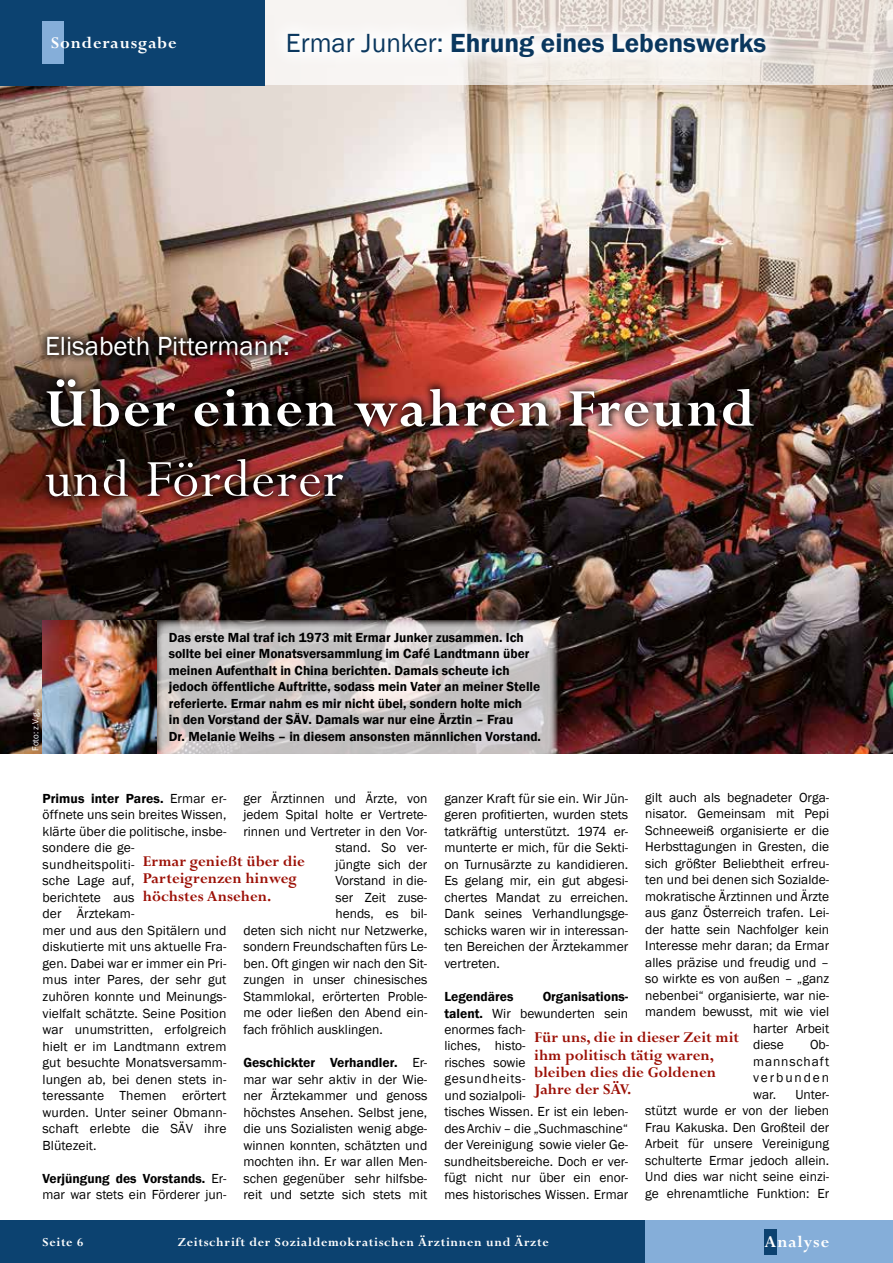
<style>
.page{position:relative;width:893px;height:1263px;background:#fff}
.page>*{position:absolute;margin:0;border:0;box-sizing:border-box;transform-origin:0 0}
.t1{font:700 58.5px "Perpetua Std";letter-spacing:.03em;color:#fff}
.t2{font:58.5px "Perpetua Std";letter-spacing:.03em;color:#fff}
.t3{font:600 27px "Franklin Gothic";color:#0a375e}
.t4{font:27px "Franklin Gothic";color:#fff}
.t5{font:700 18px "Perpetua Std";letter-spacing:.05em;color:#fff}
.t6{font:700 16.5px/17.2px "Perpetua Std";color:#9c1006}
.t7{font:13.5px/16.5px "Franklin Gothic";color:#000;text-align:justify}
.t8{font:600 13.5px/16.5px "Franklin Gothic";color:#000}
.t9{font:700 13.5px "Perpetua Std";letter-spacing:.05em;color:#fff}
.t10{font:9px "Franklin Gothic";color:#fff}
.s1{font-weight:400}
.s2{font-weight:600}
</style>
<div class="page">
<img style="left:0;top:85px;width:893px;height:669px">
<svg style="left:265px;top:0;width:628px;height:85px"></svg>
<div style="left:0;top:0;width:265px;height:85px;background:#0c4270"></div>
<div style="left:43px;top:21px;width:21px;height:43px;background:#85aed9"></div>
<svg style="left:270px;top:16px;width:514px;height:59px;fill:#f7f4f2"></svg>
<svg style="left:155px;top:620px;width:403px;height:134px;background:#c8c4c4"></svg>
<img style="left:43px;top:620px;width:113px;height:133px">
<img style="left:37px;top:328px;width:725px;height:177px">
<div style="left:0;top:1220px;width:893px;height:43px;background:#0c4270"></div>
<div style="left:645px;top:1220px;width:248px;height:43px;background:#85aed9"></div>
<div style="left:764px;top:1229px;width:12px;height:25px;background:#0c4270"></div>
<h3 class="t5" style="left:51px;top:33px;width:127px">Sonderausgabe</h3>
<h2 class="t3" style="left:286px;top:26px;width:482px"><span class="s1">Ermar Junker:</span> Ehrung eines Lebenswerks</h2>
<h2 class="t4" style="left:45px;top:330px;width:246px">Elisabeth Pittermann:</h2>
<h1 class="t1" style="left:45px;top:378px;width:711px">Über einen wahren Freund</h1>
<h1 class="t2" style="left:45px;top:449px;width:300px">und Förderer</h1>
<p class="t10" style="left:30px;top:751px;width:44px;rotate:-90deg">Foto: z.V.g.,</p>
<p class="t8" style="left:169px;top:629px;width:374px">Das erste Mal traf ich 1973 mit Ermar Junker zusammen. Ich sollte bei einer Monatsversammlung im Café Landtmann über meinen Aufenthalt in China berichten. Damals scheute ich jedoch öffentliche Auftritte, sodass mein Vater an meiner Stelle referierte. Ermar nahm es mir nicht übel, sondern holte mich<br>in den Vorstand der SÄV. Damals war nur eine Ärztin – Frau<br>Dr. Melanie Weihs – in diesem ansonsten männlichen Vorstand.</p>
<p class="t7" style="left:243px;top:790px;width:185px">ger Ärztinnen und Ärzte, von</p>
<p class="t7" style="left:243px;top:807px;width:185px">jedem Spital holte er Vertrete-</p>
<p class="t7" style="left:243px;top:823px;width:185px">rinnen und Vertreter in den Vor-</p>
<p class="t7" style="left:335px;top:840px;width:93px">stand. So ver-</p>
<p class="t7" style="left:335px;top:856px;width:93px">jüngte sich der</p>
<p class="t7" style="left:335px;top:873px;width:93px">Vorstand in die-</p>
<p class="t7" style="left:335px;top:889px;width:93px">ser Zeit zuse-</p>
<p class="t7" style="left:335px;top:906px;width:93px">hends, es bil-</p>
<p class="t7" style="left:243px;top:922px;width:185px">deten sich nicht nur Netzwerke,</p>
<p class="t7" style="left:243px;top:939px;width:185px">sondern Freundschaften fürs Le-</p>
<p class="t7" style="left:243px;top:955px;width:185px">ben. Oft gingen wir nach den Sit-</p>
<p class="t7" style="left:243px;top:972px;width:185px">zungen in unser chinesisches</p>
<p class="t7" style="left:243px;top:988px;width:185px">Stammlokal, erörterten Proble-</p>
<p class="t7" style="left:243px;top:1005px;width:185px">me oder ließen den Abend ein-</p>
<p class="t7" style="left:243px;top:1021px;width:141px">fach fröhlich ausklingen.</p>
<p class="t7" style="left:243px;top:1054px;width:185px"><span class="s2">Geschickter Verhandler.</span> Er&shy;mar war sehr aktiv in der Wie&shy;ner Ärztekammer und genoss höchstes Ansehen. Selbst jene, die uns Sozialisten wenig abge&shy;winnen konnten, schätzten und mochten ihn. Er war allen Men&shy;schen gegenüber sehr hilfsbe&shy;reit und setzte sich stets mit</p>
<p class="t7" style="left:43px;top:790px;width:185px;text-align:left"><span class="s2">Primus inter Pares.</span> Ermar er&shy;öffnete uns sein breites Wissen, klärte über die politische, insbe&shy;sondere die ge&shy;sundheitspoliti-<br>sche Lage auf,<br>berichtete aus<br>der Ärztekam-<br>mer und aus den Spitälern und diskutierte mit uns aktuelle Fra&shy;gen. Dabei war er immer ein Pri&shy;mus inter Pares, der sehr gut zuhören konnte und Meinungs&shy;vielfalt schätzte. Seine Position war unumstritten, erfolgreich hielt er im Landtmann extrem gut besuchte Monatsversamm&shy;lungen ab, bei denen stets in&shy;teressante Themen erörtert wurden. Unter seiner Obmann&shy;schaft erlebte die SÄV ihre<br>Blütezeit.</p>
<p class="t7" style="left:43px;top:1170px;width:185px"><span class="s2">Verjüngung des Vorstands.</span> Er&shy;mar war stets ein Förderer jun-</p>
<p class="t6" style="left:143px;top:853px;width:164px">Ermar genießt über die<br>Parteigrenzen hinweg höchstes Ansehen.</p>
<p class="t7" style="left:645px;top:789px;width:185px">gilt auch als begnadeter Orga-</p>
<p class="t7" style="left:645px;top:806px;width:185px">nisator. Gemeinsam mit Pepi</p>
<p class="t7" style="left:645px;top:822px;width:185px">Schneeweiß organisierte er die</p>
<p class="t7" style="left:645px;top:839px;width:185px">Herbsttagungen in Gresten, die</p>
<p class="t7" style="left:645px;top:855px;width:185px">sich größter Beliebtheit erfreu-</p>
<p class="t7" style="left:645px;top:872px;width:185px">ten und bei denen sich Sozialde-</p>
<p class="t7" style="left:645px;top:888px;width:185px">mokratische Ärztinnen und Ärzte</p>
<p class="t7" style="left:645px;top:905px;width:185px">aus ganz Österreich trafen. Lei-</p>
<p class="t7" style="left:645px;top:921px;width:185px">der hatte sein Nachfolger kein</p>
<p class="t7" style="left:645px;top:938px;width:185px">Interesse mehr daran; da Ermar</p>
<p class="t7" style="left:645px;top:954px;width:185px">alles präzise und freudig und –</p>
<p class="t7" style="left:645px;top:971px;width:185px">so wirkte es von außen – „ganz</p>
<p class="t7" style="left:645px;top:987px;width:185px">nebenbei“ organisierte, war nie-</p>
<p class="t7" style="left:645px;top:1004px;width:185px">mandem bewusst, mit wie viel</p>
<p class="t7" style="left:753px;top:1020px;width:78px">harter Arbeit</p>
<p class="t7" style="left:753px;top:1037px;width:32px">diese</p>
<p class="t7" style="left:444px;top:790px;width:185px">ganzer Kraft für sie ein. Wir Jün&shy;geren profitierten, wurden stets tatkräftig unterstützt. 1974 er&shy;munterte er mich, für die Sekti&shy;on Turnusärzte zu kandidieren.<br>Es gelang mir, ein gut abgesi&shy;chertes Mandat zu erreichen.<br>Dank seines Verhandlungsge&shy;schicks waren wir in interessan&shy;ten Bereichen der Ärztekammer vertreten.</p>
<p class="t8" style="left:444px;top:988px;width:71px">Legendäres</p>
<p class="t7" style="left:444px;top:988px;width:185px;text-align:left;text-indent:98px"><span class="s2">Organisations&shy;talent.</span> Wir bewunderten sein enormes fach-<br>liches, histo-<br>risches sowie<br>gesundheits-<br>und sozialpoli-<br>tisches Wissen. Er ist ein leben&shy;des Archiv – die „Suchmaschine“ der Vereinigung sowie vieler Ge&shy;sundheitsbereiche. Doch er ver&shy;fügt nicht nur über ein enor&shy;mes historisches Wissen. Ermar</p>
<p class="t6" style="left:534px;top:1029px;width:207px">Für uns, die in dieser Zeit mit ihm politisch tätig waren, bleiben dies die Goldenen<br>Jahre der SÄV.</p>
<p class="t7" style="left:753px;top:1037px;width:78px;text-indent:57px">Ob&shy;mannschaft verbunden war.</p>
<p class="t7" style="left:645px;top:1086px;width:185px;text-indent:150px">Unter&shy;stützt wurde er von der lieben Frau Kakuska. Den Großteil der Arbeit für unsere Vereinigung schulterte Ermar jedoch allein.<br>Und dies war nicht seine einzi&shy;ge ehrenamtliche Funktion: Er</p>
<p class="t9" style="left:43px;top:1235px;width:42px">Seite 6</p>
<p class="t9" style="left:178px;top:1235px;width:372px">Zeitschrift der Sozialdemokratischen Ärztinnen und Ärzte</p>
<h3 class="t5" style="left:764px;top:1232px;width:66px">Analyse</h3>
</div>
